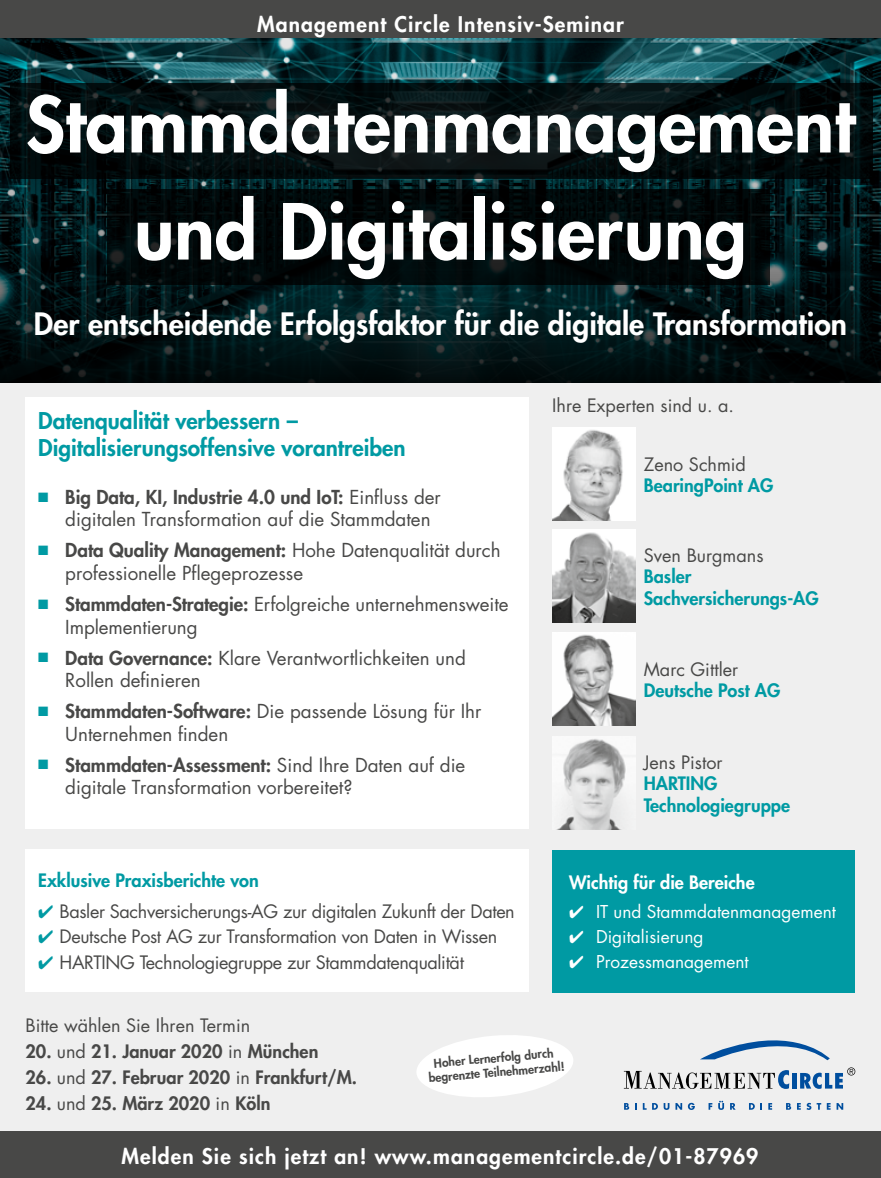
<style>
.page{position:relative;width:881px;height:1178px;background:#fff}
.page>*{position:absolute;margin:0;border:0;box-sizing:border-box;transform-origin:0 0}
.t1{font:800 75px/106.9px "Futura Std";color:#fff;text-align:center}
.t2{font:800 30px "Futura Std";color:#fff}
.t3{font:800 22.5px/27px "Futura Std";color:#009aa3}
.t4{font:800 21px "Futura Std";letter-spacing:.05em;color:#fff}
.t5{font:18.75px/22.5px "Futura Std";color:#484847}
.t6{font:18px "Futura Std";letter-spacing:-.02em;color:#484847}
.t7{font:800 18px/21.6px "Futura Std";color:#009aa3}
.t8{font:18px "Futura Std";color:#484847}
.t9{font:800 18px "Futura Std";color:#484847}
.t10{font:800 18px "Futura Std";color:#fff}
.t11{font:17.25px "Futura Std";color:#fff}
.t12{font:800 12px/14.4px "Futura Std";color:#484847;text-align:center}
.s1{color:#009aa3}
.s2{font-weight:800}
.s3{font-weight:400}
</style>
<div class="page">
<div style="left:0;top:373px;width:880px;height:805px;background:#efefef"></div>
<div style="left:0;top:1132px;width:880px;height:46px;background:#484847"></div>
<svg style="left:417px;top:1035px;width:156px;height:62px"></svg>
<div style="left:0;top:0;width:880px;height:47px;background:#484847"></div>
<img style="left:0;top:38px;width:880px;height:345px">
<div style="left:107px;top:189px;width:662px;height:95px;background:#000809"></div>
<svg style="left:11px;top:83px;width:861px;height:95px;background:#061011"></svg>
<div style="left:551px;top:850px;width:303px;height:142px;background:#009aa3"></div>
<div style="left:26px;top:850px;width:502px;height:142px;background:#fff"></div>
<div style="left:26px;top:398px;width:502px;height:431px;background:#fff"></div>
<img style="left:552px;top:529px;width:83px;height:94px">
<img style="left:552px;top:632px;width:83px;height:93px">
<img style="left:552px;top:736px;width:83px;height:93px">
<img style="left:552px;top:427px;width:83px;height:94px">
<div style="left:791px;top:1073px;width:5px;height:15px;background:#004e9e"></div>
<svg style="left:623px;top:1070px;width:166px;height:19px"></svg>
<svg style="left:700px;top:1040px;width:129px;height:20px"></svg>
<svg style="left:800px;top:1067px;width:55px;height:22px"></svg>
<svg style="left:624px;top:1103px;width:12px;height:7px"></svg>
<svg style="left:642px;top:1103px;width:15px;height:7px"></svg>
<svg style="left:663px;top:1103px;width:6px;height:7px"></svg>
<svg style="left:675px;top:1103px;width:19px;height:7px"></svg>
<svg style="left:708px;top:1103px;width:4px;height:7px"></svg>
<svg style="left:718px;top:1101px;width:5px;height:9px"></svg>
<svg style="left:730px;top:1103px;width:5px;height:7px"></svg>
<svg style="left:749px;top:1103px;width:5px;height:7px"></svg>
<svg style="left:760px;top:1103px;width:2px;height:7px"></svg>
<svg style="left:768px;top:1103px;width:3px;height:7px"></svg>
<svg style="left:786px;top:1103px;width:4px;height:7px"></svg>
<svg style="left:797px;top:1103px;width:3px;height:7px"></svg>
<svg style="left:806px;top:1103px;width:14px;height:7px"></svg>
<svg style="left:826px;top:1103px;width:4px;height:7px"></svg>
<svg style="left:836px;top:1103px;width:6px;height:7px"></svg>
<p class="t4" style="left:257px;top:11px;width:368px">Management Circle Intensiv-Seminar</p>
<h1 class="t1" style="left:26px;top:71px;width:830px">Stammdatenmanagement und Digitalisierung</h1>
<h2 class="t2" style="left:34px;top:305px;width:814px">Der entscheidende Erfolgsfaktor für die digitale Transformation</h2>
<p class="t3" style="left:38px;top:407px;width:368px">Datenqualität verbessern –<br>Digitalisierungsoffensive vorantreiben</p>
<p class="t5" style="left:65px;top:486px;width:377px;text-indent:-27px"><span class="s1">■</span> <span class="s2">Big Data, KI, Industrie 4.0 und IoT:</span> Einfluss der digitalen Transformation auf die Stammdaten</p>
<p class="t5" style="left:65px;top:539px;width:436px;text-indent:-27px"><span class="s1">■</span> <span class="s2">Data Quality Management:</span> Hohe Datenqualität durch professionelle Pflegeprozesse</p>
<p class="t5" style="left:65px;top:593px;width:444px;text-indent:-27px"><span class="s1">■</span> <span class="s2">Stammdaten-Strategie:</span> Erfolgreiche unternehmensweite<br>Implementierung</p>
<p class="t5" style="left:65px;top:646px;width:402px;text-indent:-27px"><span class="s1">■</span> <span class="s2">Data Governance:</span> Klare Verantwortlichkeiten und<br>Rollen definieren</p>
<p class="t5" style="left:65px;top:700px;width:417px;text-indent:-27px"><span class="s1">■</span> <span class="s2">Stammdaten-Software:</span> Die passende Lösung für Ihr<br>Unternehmen finden</p>
<p class="t5" style="left:65px;top:753px;width:401px;text-indent:-27px"><span class="s1">■</span> <span class="s2">Stammdaten-Assessment:</span> Sind Ihre Daten auf die digitale Transformation vorbereitet?</p>
<p class="t7" style="left:38px;top:870px;width:222px">Exklusive Praxisberichte von</p>
<p class="t6" style="left:38px;top:899px;width:478px"><span class="s1">✔</span> Basler Sachversicherungs-AG zur digitalen Zukunft der Daten</p>
<p class="t6" style="left:38px;top:925px;width:460px"><span class="s1">✔</span> Deutsche Post AG zur Transformation von Daten in Wissen</p>
<p class="t6" style="left:38px;top:951px;width:427px"><span class="s1">✔</span> HARTING Technologiegruppe zur Stammdatenqualität</p>
<p class="t8" style="left:552px;top:394px;width:183px">Ihre Experten sind u. a.</p>
<p class="t8" style="left:643px;top:452px;width:104px">Zeno Schmid</p>
<p class="t7" style="left:643px;top:475px;width:131px">BearingPoint AG</p>
<p class="t8" style="left:643px;top:544px;width:121px">Sven Burgmans</p>
<p class="t7" style="left:643px;top:566px;width:176px">Basler<br>Sachversicherungs-AG</p>
<p class="t8" style="left:643px;top:657px;width:96px">Marc Gittler</p>
<p class="t7" style="left:643px;top:680px;width:138px">Deutsche Post AG</p>
<p class="t8" style="left:643px;top:750px;width:80px">Jens Pistor</p>
<p class="t7" style="left:643px;top:773px;width:148px">HARTING<br>Technologiegruppe</p>
<p class="t10" style="left:568px;top:871px;width:187px">Wichtig für die Bereiche</p>
<p class="t11" style="left:568px;top:901px;width:268px">✔ IT und Stammdatenmanagement</p>
<p class="t11" style="left:568px;top:926px;width:136px">✔ Digitalisierung</p>
<p class="t11" style="left:568px;top:950px;width:181px">✔ Prozessmanagement</p>
<p class="t8" style="left:26px;top:1014px;width:226px">Bitte wählen Sie Ihren Termin</p>
<p class="t9" style="left:26px;top:1040px;width:294px">20. <span class="s3">und</span> 21. Januar 2020 <span class="s3">in</span> München</p>
<p class="t9" style="left:26px;top:1066px;width:333px">26. <span class="s3">und</span> 27. Februar 2020 <span class="s3">in</span> Frankfurt/M.</p>
<p class="t9" style="left:26px;top:1092px;width:246px">24. <span class="s3">und</span> 25. März 2020 <span class="s3">in</span> Köln</p>
<p class="t12" style="left:426px;top:1056px;width:138px;rotate:-5deg">Hoher Lernerfolg durch begrenzte Teilnehmerzahl!</p>
<p class="t4" style="left:121px;top:1143px;width:638px">Melden Sie sich jetzt an! www.managementcircle.de/01-87969</p>
</div>
